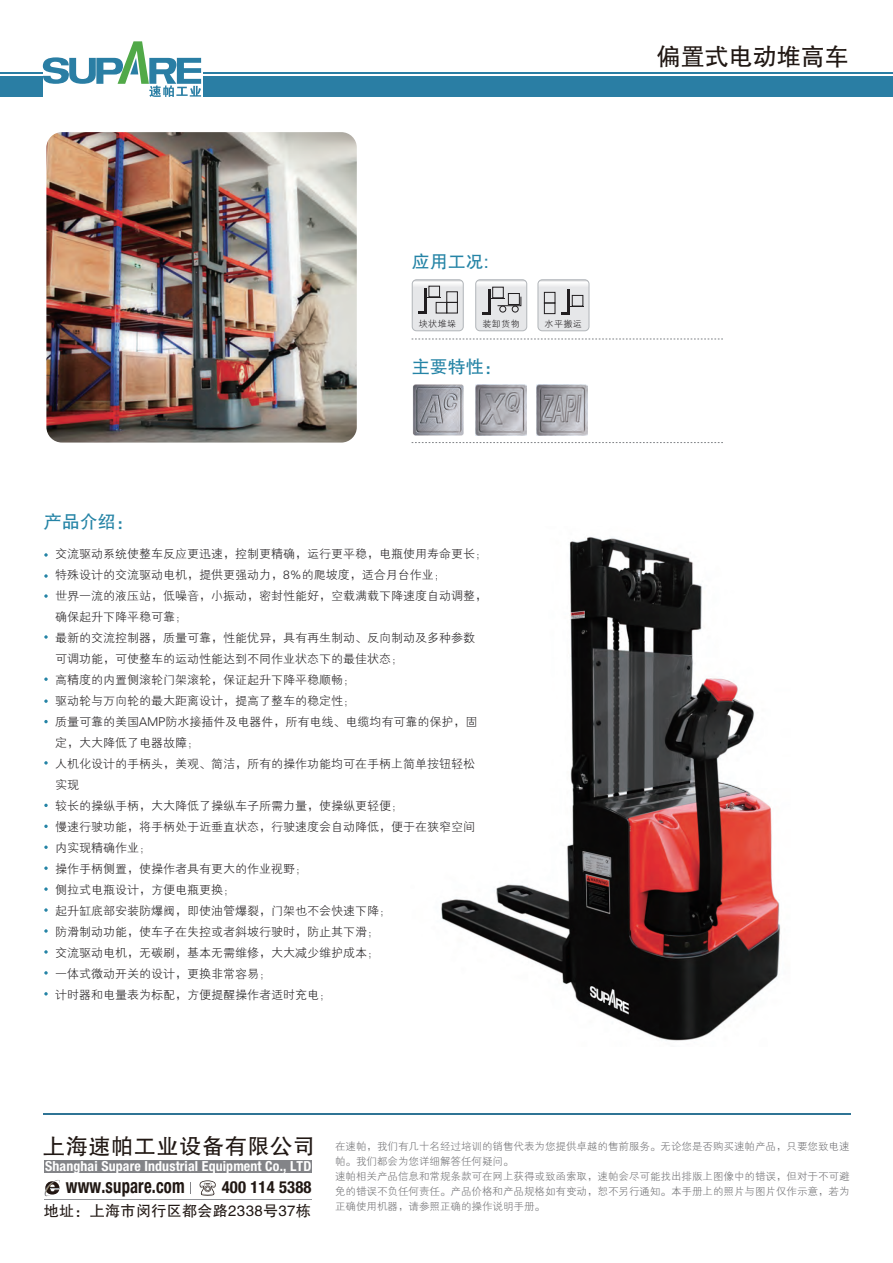
<style>
.page{position:relative;width:893px;height:1263px;background:#fff}
.page>*{position:absolute;margin:0;border:0;box-sizing:border-box;transform-origin:0 0}
.t1{font:24px "FZHTJW GB1 0";color:#211814}
.t2{font:22.2px "FZHTJW GB1 0";letter-spacing:.025em;color:#211814}
.t3{font:700 condensed 19.95px "Helvetica Neue LT Pro";letter-spacing:.01em;color:#211814;scale:.83 1}
.t4{font:18px "FZHTJW GB1 0";color:#2584a6}
.t5{font:700 condensed 16.65px "Helvetica Neue LT Pro";letter-spacing:.01em;color:#211814}
.t6{font:15px "FZHTJW GB1 0";letter-spacing:.025em;color:#211814}
.t7{font:700 condensed 13.8px "Helvetica Neue LT Pro";letter-spacing:.01em;color:#fff}
.t8{font:12px/21px "FZXH1 JW GB1 0";color:#211e20}
.t9{font:10.5px/15px "FZXH1 JW GB1 0";color:#6f6f72}
.t10{font:9px "FZXH1 JW GB1 0";letter-spacing:.05em;color:#211e20}
</style>
<div class="page">
<svg style="left:42px;top:41px;width:159px;height:56px"></svg>
<div style="left:203px;top:77px;width:690px;height:20px;background:#2a7ea4"></div>
<hr style="left:203px;top:72px;width:690px;height:1px;background:#2a7ea4">
<div style="left:0;top:77px;width:43px;height:20px;background:#2a7ea4"></div>
<hr style="left:0;top:72px;width:43px;height:1px;background:#2a7ea4">
<img style="left:441px;top:537px;width:340px;height:504px">
<svg style="left:44px;top:553px;width:4px;height:4px"></svg>
<svg style="left:44px;top:574px;width:4px;height:4px"></svg>
<svg style="left:44px;top:594px;width:4px;height:4px"></svg>
<svg style="left:44px;top:635px;width:4px;height:4px"></svg>
<svg style="left:44px;top:677px;width:4px;height:4px"></svg>
<svg style="left:44px;top:699px;width:4px;height:4px"></svg>
<svg style="left:44px;top:720px;width:4px;height:3px"></svg>
<svg style="left:44px;top:761px;width:4px;height:3px"></svg>
<svg style="left:44px;top:804px;width:4px;height:3px"></svg>
<svg style="left:44px;top:824px;width:4px;height:4px"></svg>
<svg style="left:44px;top:845px;width:4px;height:4px"></svg>
<svg style="left:44px;top:866px;width:4px;height:4px"></svg>
<svg style="left:44px;top:887px;width:4px;height:4px"></svg>
<svg style="left:44px;top:908px;width:4px;height:4px"></svg>
<svg style="left:44px;top:929px;width:4px;height:4px"></svg>
<svg style="left:44px;top:950px;width:4px;height:4px"></svg>
<svg style="left:44px;top:971px;width:4px;height:3px"></svg>
<svg style="left:44px;top:992px;width:4px;height:3px"></svg>
<div style="left:412px;top:279px;width:52px;height:52px;border:1px solid #b1b5b9;border-radius:4px"></div>
<svg style="left:412px;top:280px;width:51px;height:51px;background:#d1d2d3"></svg>
<svg style="left:538px;top:280px;width:51px;height:51px;background:#d8d8da"></svg>
<div style="left:544px;top:292px;width:11px;height:11px;border:1px solid #211e20"></div>
<div style="left:544px;top:303px;width:11px;height:11px;border:1px solid #211e20"></div>
<div style="left:475px;top:279px;width:52px;height:52px;border:1px solid #b1b5b9;border-radius:4px"></div>
<svg style="left:476px;top:280px;width:51px;height:51px;background:#d1d2d3"></svg>
<svg style="left:412px;top:339px;width:311px;height:1px"></svg>
<svg style="left:412px;top:442px;width:311px;height:1px"></svg>
<img style="left:413px;top:384px;width:51px;height:52px">
<img style="left:46px;top:132px;width:311px;height:311px">
<img style="left:475px;top:384px;width:51px;height:51px">
<img style="left:536px;top:384px;width:51px;height:51px">
<hr style="left:43px;top:1114px;width:807px;height:1px;background:#2f7495">
<div style="left:44px;top:1160px;width:268px;height:12px;background:#838488"></div>
<hr style="left:44px;top:1199px;width:268px;height:1px;background:#93959a">
<svg style="left:199px;top:1180px;width:17px;height:16px"></svg>
<svg style="left:44px;top:1180px;width:16px;height:17px"></svg>
<h3 class="t4" style="left:412px;top:252px;width:78px">应用工况:</h3>
<h3 class="t4" style="left:44px;top:512px;width:91px">产品介绍：</h3>
<p class="t10" style="left:419px;top:319px;width:39px">块状堆垛</p>
<p class="t10" style="left:482px;top:319px;width:39px">装卸货物</p>
<p class="t10" style="left:545px;top:319px;width:39px">水平搬运</p>
<h3 class="t4" style="left:412px;top:357px;width:91px">主要特性：</h3>
<p class="t8" style="left:55px;top:544px;width:434px">交流驱动系统使整车反应更迅速，控制更精确，运行更平稳，电瓶使用寿命更长；特殊设计的交流驱动电机，提供更强动力，8%的爬坡度，适合月台作业；<br>世界一流的液压站，低噪音，小振动，密封性能好，空载满载下降速度自动调整，确保起升下降平稳可靠；<br>最新的交流控制器，质量可靠，性能优异，具有再生制动、反向制动及多种参数可调功能，可使整车的运动性能达到不同作业状态下的最佳状态；<br>高精度的内置侧滚轮门架滚轮，保证起升下降平稳顺畅；<br>驱动轮与万向轮的最大距离设计，提高了整车的稳定性；<br>质量可靠的美国AMP防水接插件及电器件，所有电线、电缆均有可靠的保护，固定，大大降低了电器故障；<br>人机化设计的手柄头，美观、简洁，所有的操作功能均可在手柄上简单按钮轻松实现<br>较长的操纵手柄，大大降低了操纵车子所需力量，使操纵更轻便；<br>慢速行驶功能，将手柄处于近垂直状态，行驶速度会自动降低，便于在狭窄空间内实现精确作业；<br>操作手柄侧置，使操作者具有更大的作业视野；<br>侧拉式电瓶设计，方便电瓶更换；<br>起升缸底部安装防爆阀，即使油管爆裂，门架也不会快速下降；<br>防滑制动功能，使车子在失控或者斜坡行驶时，防止其下滑；<br>交流驱动电机，无碳刷，基本无需维修，大大减少维护成本；<br>一体式微动开关的设计，更换非常容易；<br>计时器和电量表为标配，方便提醒操作者适时充电；</p>
<h1 class="t1" style="left:657px;top:44px;width:193px">偏置式电动堆高车</h1>
<h2 class="t2" style="left:43px;top:1134px;width:274px">上海速帕工业设备有限公司</h2>
<p class="t7" style="left:45px;top:1157px;width:268px">Shanghai Supare Industrial Equipment Co., LTD</p>
<h3 class="t3" style="left:66px;top:1174px;width:145px">www.supare.com</h3>
<h3 class="t5" style="left:222px;top:1177px;width:91px">400 114 5388</h3>
<p class="t6" style="left:44px;top:1202px;width:269px">地址：上海市闵行区都会路2338号37栋</p>
<p class="t9" style="left:335px;top:1139px;width:516px">在速帕，我们有几十名经过培训的销售代表为您提供卓越的售前服务。无论您是否购买速帕产品，只要您致电速帕。我们都会为您详细解答任何疑问。<br>速帕相关产品信息和常规条款可在网上获得或致函索取，速帕会尽可能找出排版上图像中的错误，但对于不可避免的错误不负任何责任。产品价格和产品规格如有变动，恕不另行通知。本手册上的照片与图片仅作示意，若为正确使用机器，请参照正确的操作说明手册。</p>
</div>
